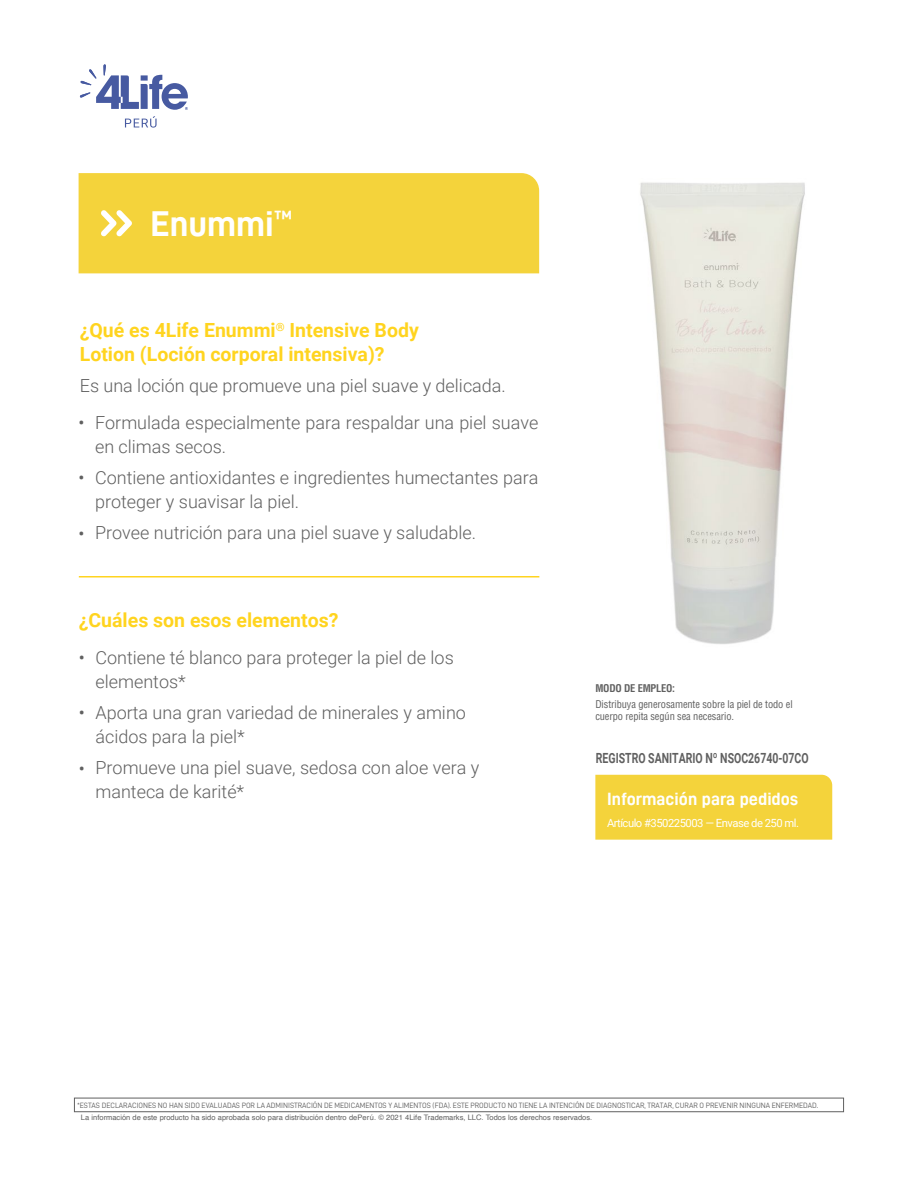
<style>
.page{position:relative;width:918px;height:1188px;background:#fff}
.page>*{position:absolute;margin:0;border:0;box-sizing:border-box;transform-origin:0 0}
.t1{font:36px "D DIN Bold";color:#fff}
.t2{font:700 19.5px/23.4px "Roboto";color:#ffd41f}
.t3{font:300 18px/24px "Roboto";color:#606060}
.t4{font:18px "Roboto";color:#606060}
.t5{font:17.85px "D DIN Bold";color:#fff}
.t6{font:700 13.95px "Roboto";color:#606060;scale:.75 1}
.t7{font:11.25px "Roboto";letter-spacing:-.045em;color:#fff}
.t8{font:condensed 10.35px/12.5px "Helvetica LT Std";letter-spacing:-.01em;color:#606060}
.t9{font:700 condensed 10.35px "Helvetica LT Std";letter-spacing:-.02em;color:#606060}
.t10{font:7.8px "D DIN";color:#606060}
.t11{font:7.5px "Helvetica";color:#606060}
</style>
<div class="page">
<div style="left:79px;top:173px;width:460px;height:100px;background:#f4d33b"></div>
<hr style="left:79px;top:576px;width:460px;height:2px;background:#ffd420">
<svg style="left:80px;top:64px;width:108px;height:46px"></svg>
<svg style="left:125px;top:116px;width:32px;height:12px"></svg>
<svg style="left:101px;top:210px;width:31px;height:27px"></svg>
<div style="left:595px;top:775px;width:237px;height:65px;background:#f4d33b"></div>
<div style="left:74px;top:1098px;width:770px;height:14px;background:#fff;border:1px solid #606060"></div>
<img style="left:640px;top:182px;width:165px;height:462px">
<h1 class="t1" style="left:151px;top:204px;width:144px">Enummi<sup>™</sup></h1>
<p class="t2" style="left:80px;top:318px;width:341px">¿Qué es 4Life Enummi<sup>®</sup> Intensive Body<br>Lotion (Loción corporal intensiva)?</p>
<p class="t3" style="left:80px;top:373px;width:428px">Es una loción que promueve una piel suave y delicada.</p>
<p class="t4" style="left:79px;top:410px;width:8px">•</p>
<p class="t3" style="left:95px;top:410px;width:445px">Formulada especialmente para respaldar una piel suave en climas secos.</p>
<p class="t3" style="left:95px;top:465px;width:445px">Contiene antioxidantes e ingredientes humectantes para proteger y suavisar la piel.</p>
<p class="t3" style="left:95px;top:520px;width:383px">Provee nutrición para una piel suave y saludable.</p>
<p class="t4" style="left:79px;top:465px;width:8px">•</p>
<p class="t4" style="left:79px;top:521px;width:8px">•</p>
<p class="t2" style="left:79px;top:608px;width:261px">¿Cuáles son esos elementos?</p>
<p class="t4" style="left:79px;top:645px;width:8px">•</p>
<p class="t4" style="left:79px;top:700px;width:8px">•</p>
<p class="t4" style="left:79px;top:756px;width:8px">•</p>
<p class="t3" style="left:95px;top:645px;width:360px">Contiene té blanco para proteger la piel de los elementos*</p>
<p class="t3" style="left:95px;top:700px;width:372px">Aporta una gran variedad de minerales y amino ácidos para la piel*</p>
<p class="t3" style="left:95px;top:755px;width:385px">Promueve una piel suave, sedosa con aloe vera y manteca de karité*</p>
<p class="t9" style="left:595px;top:682px;width:81px">MODO DE EMPLEO:</p>
<p class="t8" style="left:595px;top:698px;width:199px">Distribuya generosamente sobre la piel de todo el cuerpo repita según sea necesario.</p>
<p class="t6" style="left:596px;top:748px;width:285px">REGISTRO SANITARIO Nº NSOC26740-07CO</p>
<p class="t5" style="left:607px;top:789px;width:193px">Información para pedidos</p>
<p class="t7" style="left:607px;top:815px;width:194px">Artículo #350225003 — Envase de 250 ml.</p>
<p class="t10" style="left:77px;top:1101px;width:743px">*ESTAS DECLARACIONES NO HAN SIDO EVALUADAS POR LA ADMINISTRACIÓN DE MEDICAMENTOS Y ALIMENTOS (FDA). ESTE PRODUCTO NO TIENE LA INTENCIÓN DE DIAGNOSTICAR, TRATAR, CURAR O PREVENIR NINGUNA ENFERMEDAD.</p>
<p class="t11" style="left:81px;top:1112px;width:513px">La información de este producto ha sido aprobada solo para distribución dentro dePerú. © 2021 4Life Trademarks, LLC. Todos los derechos reservados.</p>
</div>
